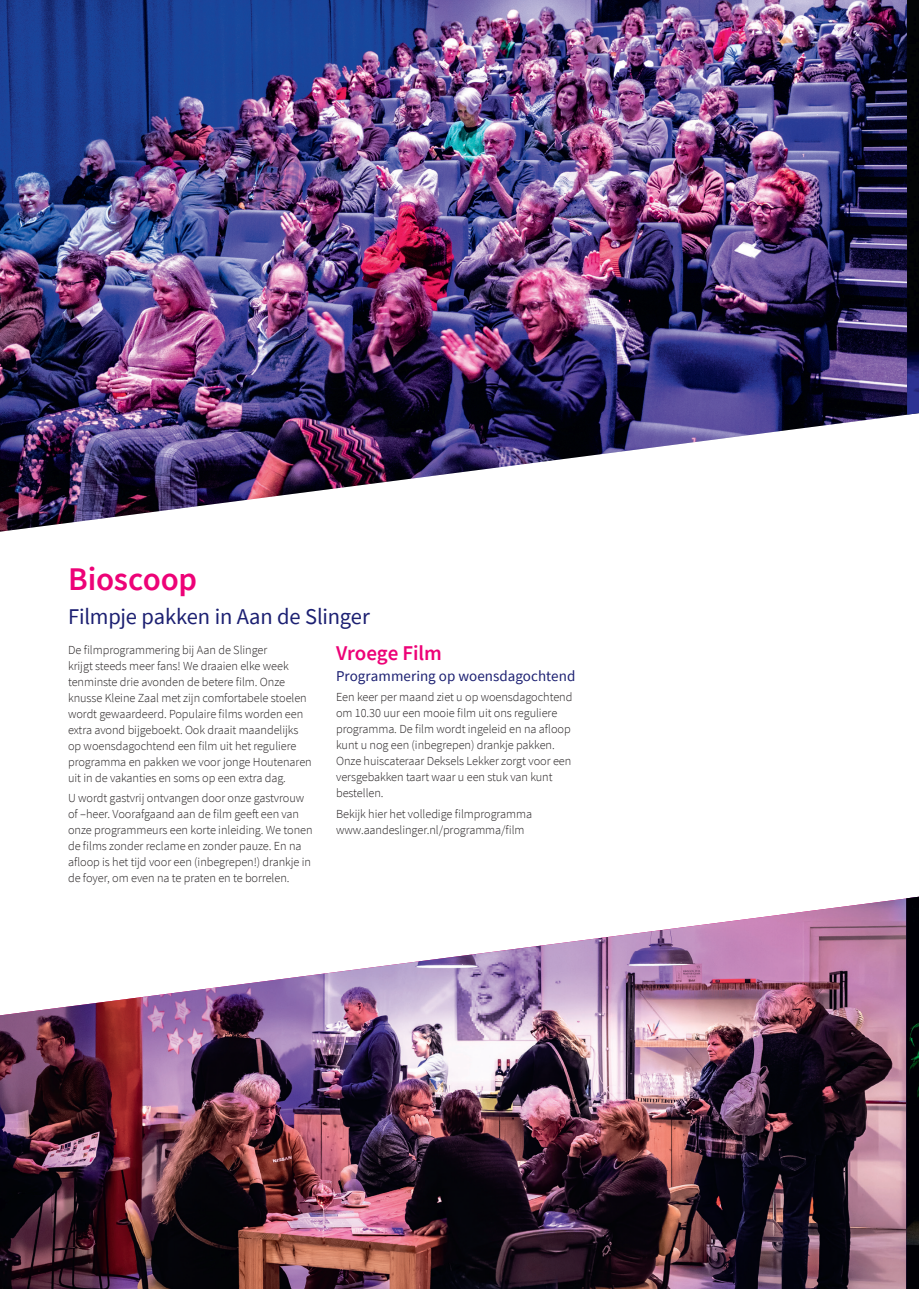
<style>
.page{position:relative;width:919px;height:1289px;background:#fff}
.page>*{position:absolute;margin:0;border:0;box-sizing:border-box;transform-origin:0 0}
.t1{font:600 33px "Source Sans Pro";letter-spacing:-.01em;color:#ed0277}
.t2{font:22.5px "Source Sans Pro";letter-spacing:-.01em;color:#1c2072}
.t3{font:600 21px "Source Sans Pro";letter-spacing:-.005em;color:#ed0277}
.t4{font:15px "Source Sans Pro";color:#1c2072}
.t5{font:300 12.3px/16px "Source Sans Pro";letter-spacing:-.005em;color:#231f20}
</style>
<div class="page">
<img style="left:0;top:0;width:907px;height:531px">
<img style="left:0;top:898px;width:906px;height:390px">
<img style="left:907px;top:0;width:11px;height:414px">
<img style="left:906px;top:896px;width:12px;height:392px">
<h1 class="t1" style="left:68px;top:558px;width:131px">Bioscoop</h1>
<h2 class="t2" style="left:68px;top:602px;width:303px">Filmpje pakken in Aan de Slinger</h2>
<p class="t5" style="left:68px;top:641px;width:245px">De filmprogrammering bij Aan de Slinger<br>krijgt steeds meer fans! We draaien elke week tenminste drie avonden de betere film. Onze knusse Kleine Zaal met zijn comfortabele stoelen wordt gewaardeerd. Populaire films worden een extra avond bijgeboekt. Ook draait maandelijks op woensdagochtend een film uit het reguliere programma en pakken we voor jonge Houtenaren uit in de vakanties en soms op een extra dag.</p>
<p class="t5" style="left:68px;top:789px;width:246px">U wordt gastvrij ontvangen door onze gastvrouw of –heer. Voorafgaand aan de film geeft een van onze programmeurs een korte inleiding. We tonen de films zonder reclame en zonder pauze. En na afloop is het tijd voor een (inbegrepen!) drankje in de foyer, om even na te praten en te borrelen.</p>
<h3 class="t3" style="left:336px;top:639px;width:107px">Vroege Film</h3>
<p class="t4" style="left:336px;top:666px;width:241px">Programmering op woensdagochtend</p>
<p class="t5" style="left:336px;top:689px;width:238px">Een keer per maand ziet u op woensdagochtend om 10.30 uur een mooie film uit ons reguliere programma. De film wordt ingeleid en na afloop kunt u nog een (inbegrepen) drankje pakken.<br>Onze huiscateraar Deksels Lekker zorgt voor een versgebakken taart waar u een stuk van kunt bestellen.</p>
<p class="t5" style="left:336px;top:805px;width:197px">Bekijk hier het volledige filmprogramma www.aandeslinger.nl/programma/film</p>
</div>
